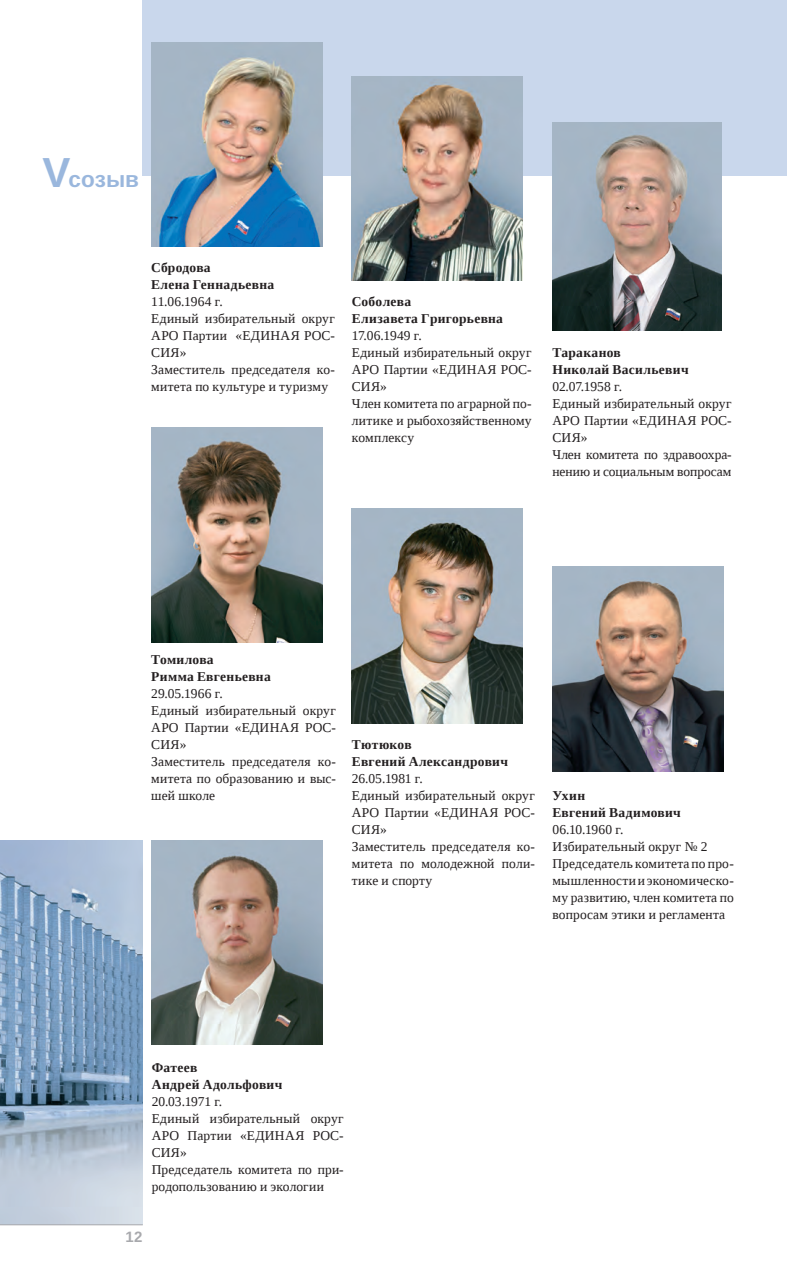
<style>
.page{position:relative;width:787px;height:1276px;background:#fff}
.page>*{position:absolute;margin:0;border:0;box-sizing:border-box;transform-origin:0 0}
.t1{font:700 22.5px "Liberation Sans";color:#9ab7dd}
.t2{font:700 15px "Liberation Sans";color:#a8a9ad}
.t3{font:13.5px/17px "Liberation Serif";letter-spacing:.015em;color:#231f20}
.s1{font-size:42px}
.s2{font-weight:700}
</style>
<div class="page">
<div style="left:143px;top:0;width:644px;height:175px;background:#c9d7ec"></div>
<img style="left:0;top:840px;width:143px;height:384px">
<img style="left:151px;top:427px;width:171px;height:215px">
<img style="left:552px;top:123px;width:169px;height:207px">
<img style="left:552px;top:567px;width:171px;height:205px">
<img style="left:151px;top:43px;width:171px;height:204px">
<img style="left:352px;top:509px;width:171px;height:214px">
<img style="left:151px;top:841px;width:171px;height:203px">
<img style="left:352px;top:76px;width:171px;height:204px">
<hr style="left:0;top:1224px;width:143px;height:1px;background:#a8a9ad">
<p class="t1" style="left:43px;top:164px;width:98px"><span class="s1">V</span>созыв</p>
<p class="t3" style="left:151px;top:259px;width:185px"><span class="s2">Сбродова<br>Елена Геннадьевна<br></span>11.06.1964 г.<br>Единый избирательный округ<br>АРО Партии «ЕДИНАЯ РОС-<br>СИЯ»<br>Заместитель председателя ко&shy;митета по культуре и туризму</p>
<p class="t3" style="left:352px;top:293px;width:181px"><span class="s2">Соболева<br>Елизавета Григорьевна<br></span>17.06.1949 г.<br>Единый избирательный округ<br>АРО Партии «ЕДИНАЯ РОС-<br>СИЯ»<br>Член комитета по аграрной по&shy;литике и рыбохозяйственному комплексу</p>
<p class="t3" style="left:552px;top:344px;width:181px"><span class="s2">Тараканов<br>Николай Васильевич<br></span>02.07.1958 г.<br>Единый избирательный округ<br>АРО Партии «ЕДИНАЯ РОС-<br>СИЯ»<br>Член комитета по здравоохра&shy;нению и социальным вопросам</p>
<p class="t3" style="left:151px;top:650px;width:186px"><span class="s2">Томилова<br>Римма Евгеньевна<br></span>29.05.1966 г.<br>Единый избирательный округ<br>АРО Партии «ЕДИНАЯ РОС-<br>СИЯ»<br>Заместитель председателя ко&shy;митета по образованию и выс&shy;шей школе</p>
<p class="t3" style="left:352px;top:735px;width:184px"><span class="s2">Тютюков<br>Евгений Александрович<br></span>26.05.1981 г.<br>Единый избирательный округ<br>АРО Партии «ЕДИНАЯ РОС-<br>СИЯ»<br>Заместитель председателя ко&shy;митета по молодежной поли&shy;тике и спорту</p>
<p class="t3" style="left:552px;top:786px;width:183px"><span class="s2">Ухин<br>Евгений Вадимович<br></span>06.10.1960 г.<br>Избирательный округ № 2<br>Председатель комитета по про&shy;мышленности и экономическо&shy;му развитию, член комитета по вопросам этики и регламента</p>
<p class="t3" style="left:152px;top:1058px;width:193px"><span class="s2">Фатеев<br>Андрей Адольфович<br></span>20.03.1971 г.<br>Единый избирательный округ<br>АРО Партии «ЕДИНАЯ РОС-<br>СИЯ»<br>Председатель комитета по при&shy;родопользованию и экологии</p>
<p class="t2" style="left:126px;top:1226px;width:18px">12</p>
</div>
